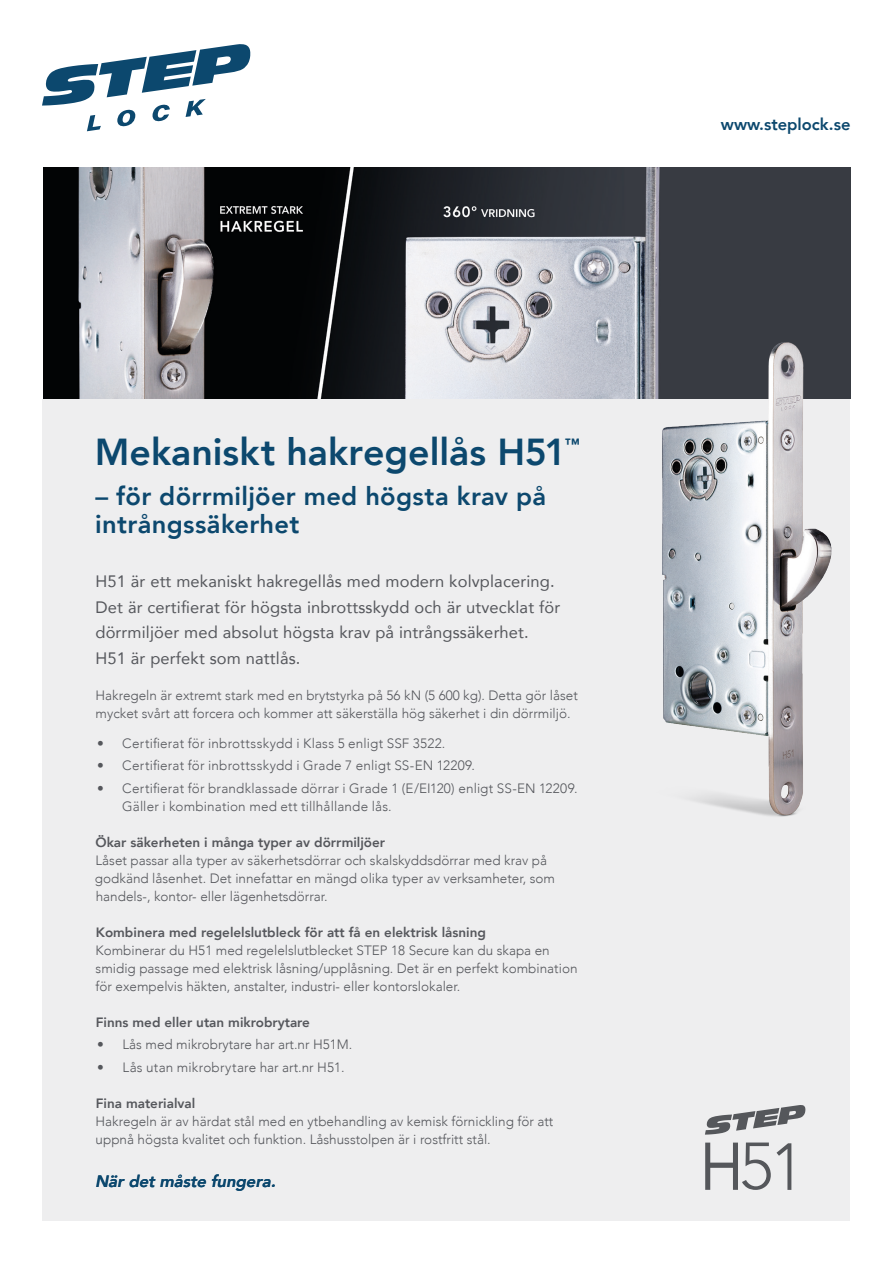
<style>
.page{position:relative;width:893px;height:1263px;background:#fff}
.page>*{position:absolute;margin:0;border:0;box-sizing:border-box;transform-origin:0 0}
.Rubrik{font:800 37.5px "Avenir LT Com";color:#0c486e}
.Rubrik-2{font:800 25.5px/28.5px "Avenir LT Com";letter-spacing:.01em;color:#0c486e}
.Rubrik-3{font:16.5px/25.5px "Avenir LT Com";letter-spacing:.01em;color:#55575c}
.Mellanrubrik{font:italic 800 16.5px "Avenir LT Com";color:#0c486e}
.t1{font:800 16.5px "Avenir LT Com";color:#0c486e}
.Rubrik-4{font:800 14.85px "Avenir LT Com";color:#0c486e}
.t2{font:300 13.5px/18px "Avenir LT Com";color:#55575c}
.t3{font:800 13.5px "Avenir LT Com";color:#55575c}
</style>
<div class="page">
<svg style="left:42px;top:44px;width:208px;height:87px"></svg>
<div style="left:43px;top:399px;width:807px;height:821px;background:#eeeeef"></div>
<svg style="left:705px;top:1105px;width:100px;height:29px"></svg>
<svg style="left:705px;top:1142px;width:86px;height:48px"></svg>
<img style="left:43px;top:168px;width:807px;height:231px">
<img style="left:646px;top:336px;width:205px;height:481px">
<p class="Rubrik" style="left:95px;top:429px;width:473px">Mekaniskt hakregellås H51</p>
<p class="Rubrik-4" style="left:565px;top:435px;width:16px">™</p>
<p class="Rubrik-2" style="left:95px;top:482px;width:452px">– för dörrmiljöer med högsta krav på intrångssäkerhet</p>
<p class="Rubrik-3" style="left:95px;top:568px;width:461px">H51 är ett mekaniskt hakregellås med modern kolvplacering.</p>
<p class="Rubrik-3" style="left:95px;top:594px;width:466px">Det är certifierat för högsta inbrottsskydd och är utvecklat för dörrmiljöer med absolut högsta krav på intrångssäkerhet.</p>
<p class="Rubrik-3" style="left:95px;top:645px;width:207px">H51 är perfekt som nattlås.</p>
<p class="t2" style="left:96px;top:686px;width:484px">Hakregeln är extremt stark med en brytstyrka på 56 kN (5 600 kg). Detta gör låset mycket svårt att forcera och kommer att säkerställa hög säkerhet i din dörrmiljö.</p>
<p class="t2" style="left:97px;top:734px;width:350px">• Certifierat för inbrottsskydd i Klass 5 enligt SSF 3522.</p>
<p class="t2" style="left:97px;top:756px;width:379px">• Certifierat för inbrottsskydd i Grade 7 enligt SS-EN 12209.</p>
<p class="t2" style="left:122px;top:779px;width:457px;text-indent:-25px">• Certifierat för brandklassade dörrar i Grade 1 (E/EI120) enligt SS-EN 12209.<br>Gäller i kombination med ett tillhållande lås.</p>
<p class="t3" style="left:95px;top:834px;width:291px">Ökar säkerheten i många typer av dörrmiljöer</p>
<p class="t2" style="left:95px;top:851px;width:461px">Låset passar alla typer av säkerhetsdörrar och skalskyddsdörrar med krav på godkänd låsenhet. Det innefattar en mängd olika typer av verksamheter, som handels-, kontor- eller lägenhetsdörrar.</p>
<p class="t3" style="left:96px;top:924px;width:392px">Kombinera med regelelslutbleck för att få en elektrisk låsning</p>
<p class="t2" style="left:96px;top:941px;width:483px">Kombinerar du H51 med regelelslutblecket STEP 18 Secure kan du skapa en smidig passage med elektrisk låsning/upplåsning. Det är en perfekt kombination för exempelvis häkten, anstalter, industri- eller kontorslokaler.</p>
<p class="t3" style="left:96px;top:1014px;width:216px">Finns med eller utan mikrobrytare</p>
<p class="t2" style="left:97px;top:1035px;width:257px">• Lås med mikrobrytare har art.nr H51M.</p>
<p class="t2" style="left:97px;top:1058px;width:249px">• Lås utan mikrobrytare har art.nr H51.</p>
<p class="t3" style="left:96px;top:1095px;width:101px">Fina materialval</p>
<p class="t2" style="left:96px;top:1112px;width:459px">Hakregeln är av härdat stål med en ytbehandling av kemisk förnickling för att uppnå högsta kvalitet och funktion. Låshusstolpen är i rostfritt stål.</p>
<p class="Mellanrubrik" style="left:95px;top:1172px;width:186px">När det måste fungera.</p>
<p class="t1" style="left:721px;top:114px;width:131px">www.steplock.se</p>
</div>
